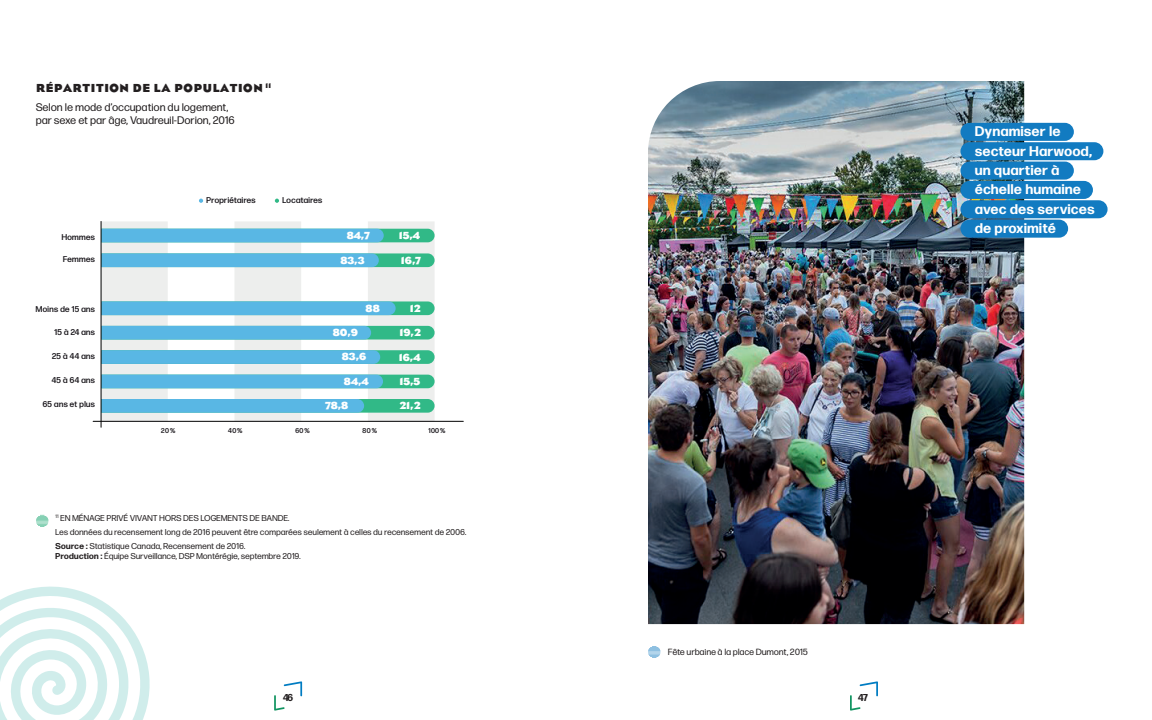
<style>
.page{position:relative;width:1152px;height:720px;background:#fff}
.page>*{position:absolute;margin:0;border:0;box-sizing:border-box;transform-origin:0 0}
.t1{font:700 14px/19.3px "Forma DJR Banner";letter-spacing:.05em;color:#fff}
.t2{font:700 12px "Eagle";letter-spacing:.05em;color:#231f20}
.t3{font:11px/12.5px "Forma DJR Banner";letter-spacing:.05em;color:#231f20}
.t4{font:700 10.5px "Eagle";color:#fff}
.t5{font:700 10px "Forma DJR Banner";color:#231f20}
.t6{font:9px "Forma DJR Banner";letter-spacing:.05em;color:#231f20}
.t7{font:8.5px/14px "Forma DJR Banner";letter-spacing:.05em;color:#231f20}
.t8{font:500 8.4px "Forma DJR Banner";letter-spacing:.05em;color:#171419}
.t9{font:500 7px "Forma DJR Banner";letter-spacing:.05em;color:#171419}
.s1{font-weight:700}
</style>
<div class="page">
<svg style="left:274px;top:681px;width:28px;height:30px"></svg>
<svg style="left:850px;top:681px;width:28px;height:30px"></svg>
<img style="left:648px;top:81px;width:376px;height:543px">
<svg style="left:648px;top:646px;width:12px;height:12px"></svg>
<div style="left:960px;top:123px;width:114px;height:18px;background:#127bc1;border-radius:9px"></div>
<div style="left:960px;top:142px;width:143px;height:18px;background:#127bc1;border-radius:9px"></div>
<div style="left:960px;top:162px;width:114px;height:18px;background:#127bc1;border-radius:9px"></div>
<div style="left:960px;top:181px;width:133px;height:18px;background:#127bc1;border-radius:9px"></div>
<div style="left:960px;top:200px;width:148px;height:18px;background:#127bc1;border-radius:9px"></div>
<div style="left:960px;top:220px;width:108px;height:18px;background:#127bc1;border-radius:9px"></div>
<svg style="left:0;top:586px;width:150px;height:134px"></svg>
<svg style="left:36px;top:515px;width:12px;height:12px"></svg>
<div style="left:101px;top:221px;width:67px;height:200px;background:#edeeed"></div>
<div style="left:234px;top:221px;width:67px;height:200px;background:#edeeed"></div>
<div style="left:368px;top:221px;width:67px;height:200px;background:#edeeed"></div>
<svg style="left:102px;top:229px;width:333px;height:13px;background:#53b7d5"></svg>
<svg style="left:102px;top:253px;width:333px;height:14px;background:#55b8d3"></svg>
<svg style="left:102px;top:301px;width:333px;height:14px;background:#57b8d8"></svg>
<svg style="left:102px;top:326px;width:333px;height:14px;background:#55b8d1"></svg>
<svg style="left:102px;top:350px;width:333px;height:14px;background:#53b8d3"></svg>
<svg style="left:102px;top:375px;width:333px;height:13px;background:#53b7d5"></svg>
<svg style="left:102px;top:399px;width:333px;height:14px;background:#52b8cf"></svg>
<hr style="left:101px;top:221px;width:1px;height:206px;background:#000001">
<hr style="left:93px;top:421px;width:370px;height:1px;background:#000001">
<svg style="left:199px;top:199px;width:4px;height:4px"></svg>
<svg style="left:275px;top:199px;width:4px;height:4px"></svg>
<h2 class="t2" style="left:36px;top:81px;width:237px">RÉPARTITION DE LA POPULATION <sup>11</sup></h2>
<p class="t3" style="left:36px;top:101px;width:200px">Selon le mode d’occupation du logement, par sexe et par âge, Vaudreuil-Dorion, 2016</p>
<p class="t8" style="left:62px;top:232px;width:35px">Hommes</p>
<p class="t8" style="left:63px;top:254px;width:33px">Femmes</p>
<p class="t8" style="left:36px;top:303px;width:60px">Moins de 15 ans</p>
<p class="t8" style="left:54px;top:327px;width:42px">15 à 24 ans</p>
<p class="t8" style="left:52px;top:351px;width:44px">25 à 44 ans</p>
<p class="t8" style="left:52px;top:375px;width:45px">45 à 64 ans</p>
<p class="t8" style="left:43px;top:399px;width:54px">65 ans et plus</p>
<p class="t8" style="left:207px;top:195px;width:50px">Propriétaires</p>
<p class="t8" style="left:283px;top:195px;width:41px">Locataires</p>
<p class="t4" style="left:347px;top:230px;width:24px">84,7</p>
<p class="t4" style="left:399px;top:230px;width:23px">15,4</p>
<p class="t4" style="left:340px;top:254px;width:26px">83,3</p>
<p class="t4" style="left:401px;top:255px;width:21px">16,7</p>
<p class="t4" style="left:366px;top:302px;width:16px">88</p>
<p class="t4" style="left:410px;top:303px;width:12px">12</p>
<p class="t4" style="left:333px;top:327px;width:27px">80,9</p>
<p class="t4" style="left:399px;top:327px;width:23px">19,2</p>
<p class="t4" style="left:342px;top:351px;width:26px">83,6</p>
<p class="t4" style="left:399px;top:351px;width:23px">16,4</p>
<p class="t4" style="left:344px;top:375px;width:26px">84,4</p>
<p class="t4" style="left:399px;top:376px;width:22px">15,5</p>
<p class="t4" style="left:325px;top:400px;width:25px">78,8</p>
<p class="t4" style="left:399px;top:400px;width:23px">21,2</p>
<p class="t9" style="left:161px;top:426px;width:16px">20 %</p>
<p class="t9" style="left:228px;top:426px;width:16px">40 %</p>
<p class="t9" style="left:295px;top:426px;width:16px">60 %</p>
<p class="t9" style="left:363px;top:426px;width:16px">80 %</p>
<p class="t9" style="left:429px;top:426px;width:18px">100 %</p>
<p class="t7" style="left:56px;top:511px;width:412px"><sup>11</sup> EN MÉNAGE PRIVÉ VIVANT HORS DES LOGEMENTS DE BANDE.<br>Les données du recensement long de 2016 peuvent être comparées seulement à celles du recensement de 2006.<br><span class="s1">Source :</span> Statistique Canada, Recensement de 2016.</p>
<p class="t7" style="left:56px;top:549px;width:247px"><span class="s1">Production :</span> Équipe Surveillance, DSP Montérégie, septembre 2019.</p>
<p class="t6" style="left:668px;top:647px;width:141px">Fête urbaine à la place Dumont, 2015</p>
<p class="t5" style="left:283px;top:691px;width:11px">46</p>
<p class="t5" style="left:858px;top:691px;width:11px">47</p>
<h1 class="t1" style="left:975px;top:122px;width:121px">Dynamiser le secteur Harwood, un quartier à échelle humaine avec des services de proximité</h1>
</div>
